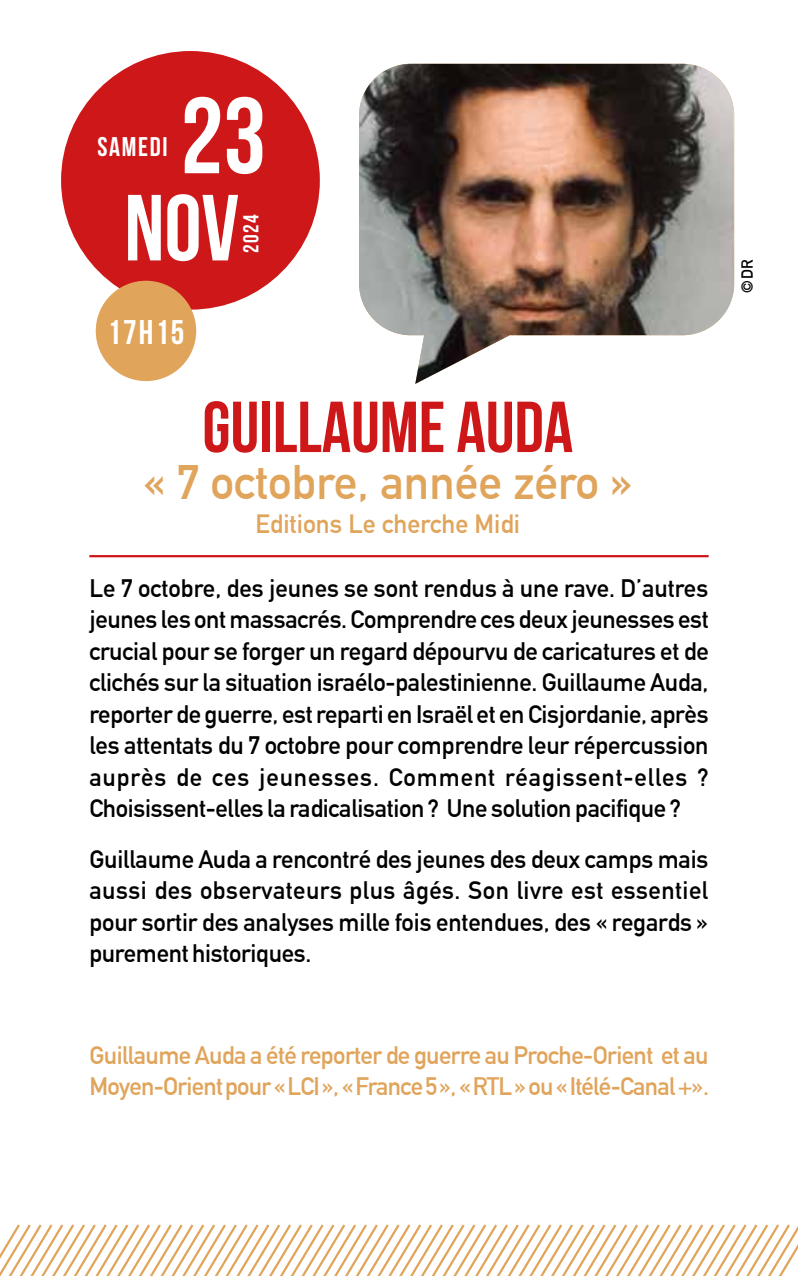
<style>
.page{position:relative;width:798px;height:1276px;background:#fff}
.page>*{position:absolute;margin:0;border:0;box-sizing:border-box;transform-origin:0 0}
.t1{font:108px "Bebas Neue";color:#fff}
.t2{font:93.6px "Bebas Neue";color:#fff}
.t3{font:700 72px "Bebas Neue";color:#cd1719}
.t4{font:700 47.25px "DIN Alternate";color:#e0a45b}
.t5{font:34.2px "Bebas Neue";letter-spacing:.06em;color:#fff}
.t6{font:27px "Bebas Neue";letter-spacing:.06em;color:#fff}
.t7{font:700 25.88px "DIN Alternate";color:#e0a45b}
.t8{font:700 24.75px/31.5px "DIN Alternate";letter-spacing:-.01em;color:#000;text-align:justify}
.t9{font:700 24.75px/31.5px "DIN Alternate";letter-spacing:-.02em;color:#e0a45b}
.t10{font:21.6px "Bebas Neue";color:#fff}
.t11{font:700 15.75px "DIN Alternate";color:#000}
</style>
<div class="page">
<svg style="left:0;top:1224px;width:797px;height:52px"></svg>
<img style="left:359px;top:64px;width:374px;height:320px">
<hr style="left:89px;top:555px;width:619px;height:2px;background:#cd1719">
<div style="left:61px;top:51px;width:259px;height:259px;background:#cd1719;border-radius:50%"></div>
<div style="left:96px;top:281px;width:100px;height:100px;background:#e0a45b;border-radius:50%"></div>
<h1 class="t1" style="left:180px;top:77px;width:87px">23</h1>
<h2 class="t2" style="left:124px;top:177px;width:116px">NOV</h2>
<p class="t6" style="left:98px;top:132px;width:71px">SAMEDI</p>
<p class="t10" style="left:239px;top:253px;width:40px;rotate:-90deg">2024</p>
<p class="t10" style="left:239px;top:223px;width:10px;rotate:-90deg">3</p>
<h3 class="t5" style="left:107px;top:313px;width:78px">17H15</h3>
<h3 class="t3" style="left:202px;top:388px;width:372px">GUILLAUME AUDA</h3>
<h3 class="t4" style="left:142px;top:447px;width:492px">« 7 octobre, année zéro »</h3>
<p class="t7" style="left:255px;top:504px;width:266px">Editions Le cherche Midi</p>
<p class="t8" style="left:89px;top:570px;width:620px">Le 7 octobre, des jeunes se sont rendus à une rave. D’autres jeunes les ont massacrés. Comprendre ces deux jeunesses est crucial pour se forger un regard dépourvu de caricatures et de clichés sur la situation israélo-palestinienne. Guillaume Auda, reporter de guerre, est reparti en Israël et en Cisjordanie, après les attentats du 7 octobre pour comprendre leur répercussion auprès de ces jeunesses. Comment réagissent-elles ?<br>Choisissent-elles la radicalisation ? Une solution pacifique ?</p>
<p class="t8" style="left:89px;top:841px;width:620px">Guillaume Auda a rencontré des jeunes des deux camps mais aussi des observateurs plus âgés. Son livre est essentiel pour sortir des analyses mille fois entendues, des « regards » purement historiques.</p>
<p class="t9" style="left:89px;top:1037px;width:621px">Guillaume Auda a été reporter de guerre au Proche-Orient et au<br>Moyen-Orient pour « LCI », « France 5 », « RTL » ou « Itélé-Canal +».</p>
<p class="t11" style="left:735px;top:293px;width:36px;rotate:-90deg">© DR</p>
</div>
